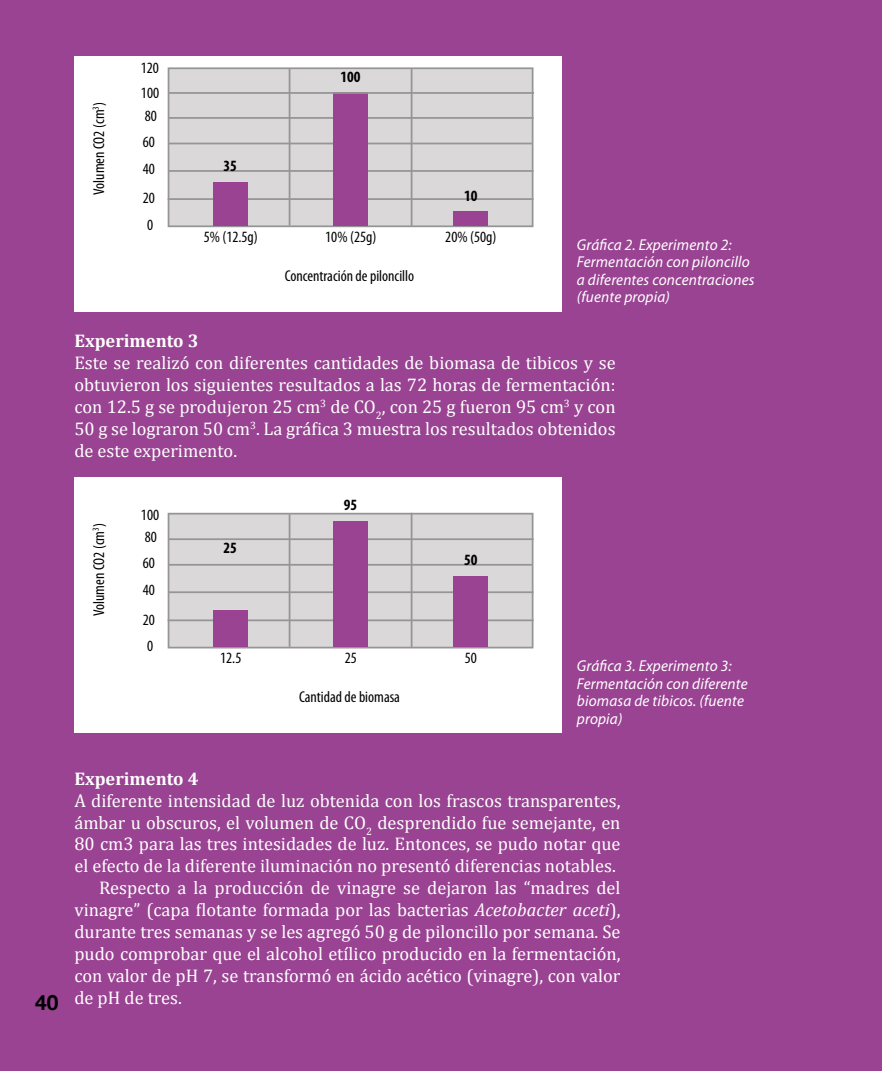
<style>
.page{position:relative;width:882px;height:1071px;background:#994392}
.page>*{position:absolute;margin:0;border:0;box-sizing:border-box;transform-origin:0 0}
.t1{font:700 21px "Helvetica Neue";color:#000}
.t2{font:18.38px/21.9px "Cambria";color:#fff;text-align:justify}
.t3{font:700 18.38px "Cambria";color:#fff}
.t4{font:italic 15.75px/17.5px "Myriad Pro";letter-spacing:.01em;color:#fff}
.t5{font:condensed 15.75px/22.8px "Myriad Pro";color:#000}
.t6{font:700 condensed 15.75px "Myriad Pro";color:#000}
.s1{font-style:italic}
</style>
<div class="page">
<div style="left:74px;top:56px;width:488px;height:256px;background:#fff"></div>
<div style="left:168px;top:67px;width:366px;height:160px;background:#dad8d8;border:2px solid #959595"></div>
<hr style="left:168px;top:117px;width:366px;height:2px;background:#959595">
<hr style="left:168px;top:143px;width:364px;height:1px;background:#959595">
<hr style="left:168px;top:170px;width:366px;height:2px;background:#959595">
<hr style="left:168px;top:198px;width:366px;height:2px;background:#959595">
<hr style="left:289px;top:69px;width:1px;height:157px;background:#959595">
<hr style="left:411px;top:69px;width:1px;height:157px;background:#959595">
<div style="left:213px;top:182px;width:35px;height:44px;background:#994392"></div>
<div style="left:333px;top:92px;width:35px;height:134px;background:#994392"></div>
<div style="left:453px;top:211px;width:35px;height:15px;background:#994392"></div>
<hr style="left:169px;top:92px;width:365px;height:2px;background:#959595">
<div style="left:74px;top:477px;width:488px;height:256px;background:#fff"></div>
<div style="left:168px;top:513px;width:366px;height:135px;background:#dad8d8;border:2px solid #959595"></div>
<hr style="left:168px;top:538px;width:366px;height:2px;background:#959595">
<hr style="left:168px;top:564px;width:364px;height:2px;background:#959595">
<hr style="left:168px;top:591px;width:366px;height:2px;background:#959595">
<hr style="left:168px;top:619px;width:366px;height:2px;background:#959595">
<hr style="left:289px;top:514px;width:1px;height:133px;background:#959595">
<hr style="left:411px;top:513px;width:1px;height:135px;background:#959595">
<div style="left:213px;top:611px;width:35px;height:36px;background:#994392"></div>
<div style="left:333px;top:521px;width:35px;height:126px;background:#994392"></div>
<div style="left:453px;top:576px;width:35px;height:71px;background:#994392"></div>
<p class="t5" style="left:87px;top:195px;width:94px;rotate:-90deg">Volumen CO2 (cm<sup>3</sup>)</p>
<p class="t5" style="left:141px;top:56px;width:20px">120</p>
<p class="t5" style="left:141px;top:82px;width:20px">100<br>80</p>
<p class="t5" style="left:143px;top:128px;width:14px;line-height:26.9px">60<br>40</p>
<p class="t5" style="left:143px;top:185px;width:14px;line-height:26.2px">20<br>0</p>
<p class="t6" style="left:224px;top:156px;width:15px">35</p>
<p class="t6" style="left:341px;top:67px;width:22px">100</p>
<p class="t6" style="left:464px;top:186px;width:15px">10</p>
<p class="t5" style="left:204px;top:225px;width:56px">5% (12.5g)</p>
<p class="t5" style="left:325px;top:225px;width:53px">10% (25g)</p>
<p class="t5" style="left:445px;top:225px;width:53px">20% (50g)</p>
<p class="t5" style="left:285px;top:264px;width:131px">Concentración de piloncillo</p>
<p class="t4" style="left:577px;top:236px;width:179px">Gráfica 2. Experimento 2:<br>Fermentación con piloncillo a diferentes concentraciones (fuente propia)</p>
<p class="t3" style="left:74px;top:328px;width:126px">Experimento 3</p>
<p class="t2" style="left:74px;top:352px;width:543px">Este se realizó con diferentes cantidades de biomasa de tibicos y se obtuvieron los siguientes resultados a las 72 horas de fermentación: con 12.5 g se produjeron 25 cm<sup>3</sup> de CO<sub>2</sub>, con 25 g fueron 95 cm<sup>3</sup> y con 50 g se lograron 50 cm<sup>3</sup>. La gráfica 3 muestra los resultados obtenidos de este experimento.</p>
<p class="t5" style="left:87px;top:616px;width:94px;rotate:-90deg">Volumen CO2 (cm<sup>3</sup>)</p>
<p class="t5" style="left:141px;top:503px;width:20px">100<br>80</p>
<p class="t5" style="left:143px;top:550px;width:14px;line-height:26.9px">60<br>40</p>
<p class="t5" style="left:143px;top:606px;width:14px;line-height:26.2px">20<br>0</p>
<p class="t6" style="left:224px;top:538px;width:15px">25</p>
<p class="t6" style="left:344px;top:495px;width:15px">95</p>
<p class="t6" style="left:464px;top:550px;width:15px">50</p>
<p class="t5" style="left:220px;top:646px;width:23px">12.5</p>
<p class="t5" style="left:345px;top:646px;width:14px">25</p>
<p class="t5" style="left:465px;top:646px;width:14px">50</p>
<p class="t5" style="left:299px;top:686px;width:102px">Cantidad de biomasa</p>
<p class="t4" style="left:577px;top:657px;width:172px">Gráfica 3. Experimento 3:<br>Fermentación con diferente biomasa de tibicos. (fuente propia)</p>
<p class="t1" style="left:35px;top:986px;width:25px">40</p>
<p class="t3" style="left:74px;top:766px;width:126px">Experimento 4</p>
<p class="t2" style="left:74px;top:789px;width:548px">A diferente intensidad de luz obtenida con los frascos transparentes,</p>
<p class="t2" style="left:74px;top:811px;width:548px">ámbar u obscuros, el volumen de CO<sub>2</sub> desprendido fue semejante, en</p>
<p class="t2" style="left:74px;top:833px;width:548px">80 cm3 para las tres intesidades de luz. Entonces, se pudo notar que</p>
<p class="t2" style="left:74px;top:855px;width:543px">el efecto de la diferente iluminación no presentó diferencias notables.</p>
<p class="t2" style="left:99px;top:877px;width:523px">Respecto a la producción de vinagre se dejaron las “madres del</p>
<p class="t2" style="left:74px;top:899px;width:548px">vinagre” (capa flotante formada por las bacterias <span class="s1">Acetobacter aceti</span>),</p>
<p class="t2" style="left:74px;top:921px;width:548px">durante tres semanas y se les agregó 50 g de piloncillo por semana. Se</p>
<p class="t2" style="left:74px;top:943px;width:548px">pudo comprobar que el alcohol etílico producido en la fermentación,</p>
<p class="t2" style="left:74px;top:964px;width:548px">con valor de pH 7, se transformó en ácido acético (vinagre), con valor</p>
<p class="t2" style="left:74px;top:986px;width:109px">de pH de tres.</p>
</div>
